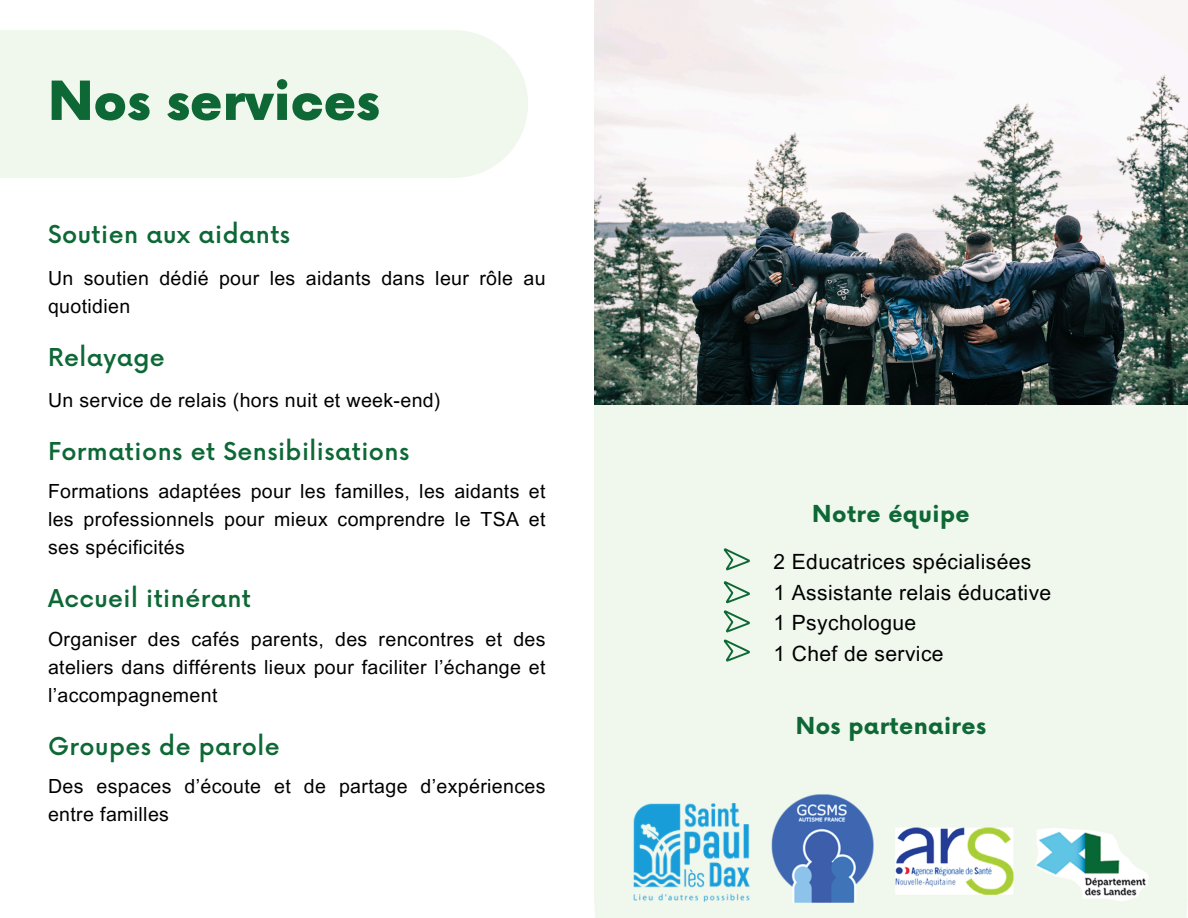
<style>
.page{position:relative;width:1188px;height:918px;background:#fff}
.page>*{position:absolute;margin:0;border:0;box-sizing:border-box;transform-origin:0 0}
.t1{font:900 52.5px "Now";color:#0e6836}
.t2{font:500 24px "Now";letter-spacing:.02em;color:#0e6836}
.t3{font:700 22.8px "Now";letter-spacing:.02em;color:#0e6836}
.t4{font:21px "Arial MT Pro";letter-spacing:.02em;color:#000}
.t5{font:19.5px/28.2px "Arial MT Pro";letter-spacing:.02em;color:#000}
</style>
<div class="page">
<div style="left:594px;top:393px;width:594px;height:525px;background:#f0f7ec"></div>
<div style="left:0;top:30px;width:528px;height:148px;background:#f0f7ec"></div>
<img style="left:1035px;top:828px;width:113px;height:73px">
<img style="left:896px;top:827px;width:118px;height:68px">
<img style="left:771px;top:794px;width:103px;height:108px">
<img style="left:633px;top:803px;width:117px;height:98px">
<svg style="left:723px;top:548px;width:27px;height:22px"></svg>
<svg style="left:723px;top:581px;width:27px;height:22px"></svg>
<svg style="left:723px;top:610px;width:27px;height:22px"></svg>
<svg style="left:723px;top:639px;width:27px;height:23px"></svg>
<img style="left:594px;top:0;width:594px;height:405px">
<h2 class="t1" style="left:48px;top:73px;width:333px">Nos services</h2>
<p class="t2" style="left:48px;top:222px;width:244px">Soutien aux aidants</p>
<h2 class="t5" style="left:48px;top:266px;width:499px">Un soutien dédié pour les aidants dans leur rôle au quotidien</h2>
<p class="t2" style="left:48px;top:345px;width:118px">Relayage</p>
<h2 class="t5" style="left:48px;top:388px;width:394px">Un service de relais (hors nuit et week-end)</h2>
<p class="t2" style="left:48px;top:439px;width:363px">Formations et Sensibilisations</p>
<p class="t5" style="left:48px;top:479px;width:499px;text-align:justify">Formations adaptées pour les familles, les aidants et les professionnels pour mieux comprendre le TSA et ses spécificités</p>
<p class="t2" style="left:48px;top:586px;width:205px">Accueil itinérant</p>
<h2 class="t5" style="left:48px;top:627px;width:499px;text-align:justify">Organiser des cafés parents, des rencontres et des ateliers dans différents lieux pour faciliter l’échange et l’accompagnement</h2>
<p class="t2" style="left:48px;top:734px;width:233px">Groupes de parole</p>
<h2 class="t5" style="left:48px;top:774px;width:499px">Des espaces d’écoute et de partage d’expériences entre familles</h2>
<h2 class="t3" style="left:812px;top:501px;width:159px">Notre équipe</h2>
<p class="t4" style="left:774px;top:554px;width:259px">2 Educatrices spécialisées</p>
<p class="t4" style="left:774px;top:585px;width:279px">1 Assistante relais éducative</p>
<p class="t4" style="left:774px;top:615px;width:144px">1 Psychologue</p>
<p class="t4" style="left:774px;top:645px;width:172px">1 Chef de service</p>
<h1 class="t3" style="left:796px;top:713px;width:192px">Nos partenaires</h1>
</div>
